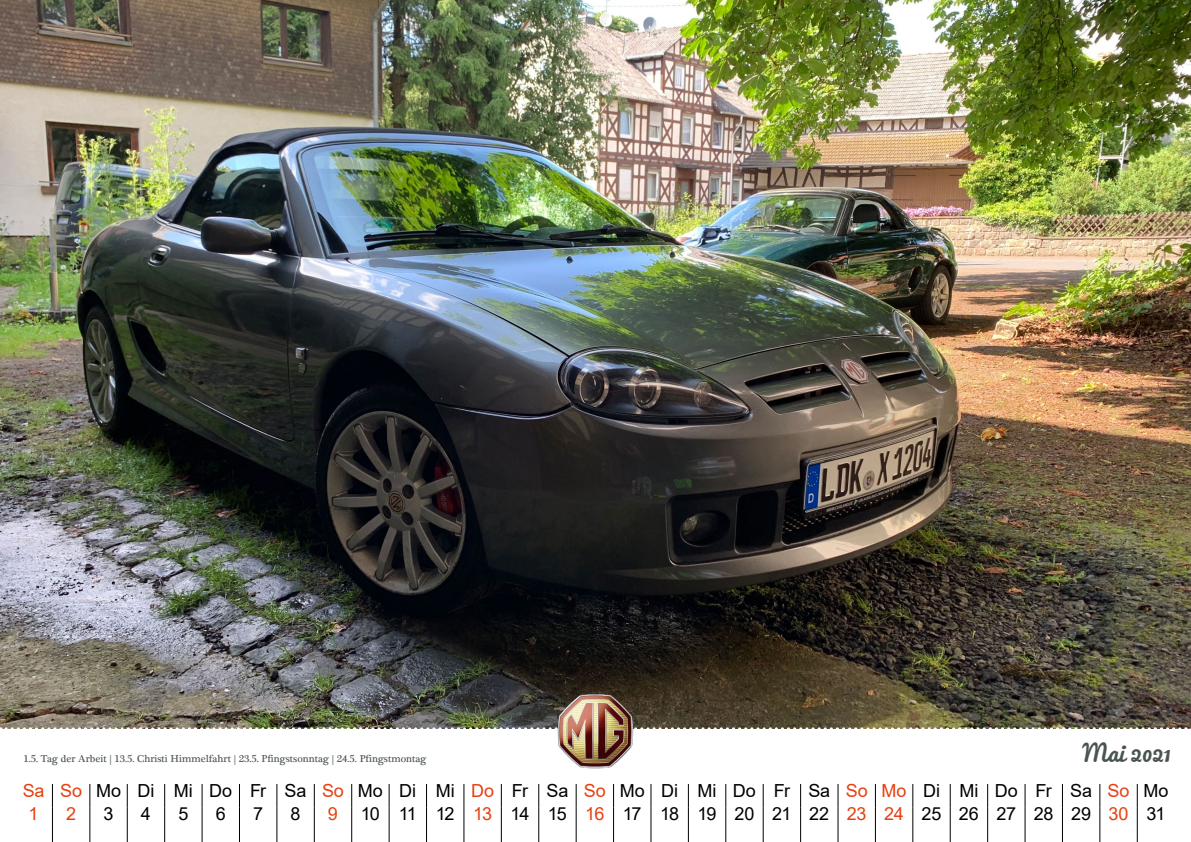
<style>
.page{position:relative;width:1191px;height:842px;background:#fff}
.page>*{position:absolute;margin:0;border:0;box-sizing:border-box;transform-origin:0 0}
.t1{font:23.5px "Pacifico";letter-spacing:-.015em;color:#49544e}
.t2{font:18px/23.2px "Arial";letter-spacing:-.005em;color:#000}
.t3{font:18px "Arial";letter-spacing:-.04em;color:#000}
.t4{font:18px "Arial";color:#e74011}
.t5{font:10.3px "Plantagenet Cherokee";color:#49544e}
.s1{color:#e74011}
</style>
<div class="page">
<img style="left:0;top:0;width:1191px;height:727px">
<img style="left:0;top:727px;width:1191px;height:2px">
<img style="left:554px;top:690px;width:83px;height:79px">
<svg style="left:52px;top:784px;width:1px;height:23px"></svg>
<svg style="left:90px;top:784px;width:1px;height:23px"></svg>
<svg style="left:127px;top:784px;width:1px;height:23px"></svg>
<svg style="left:164px;top:784px;width:1px;height:23px"></svg>
<svg style="left:202px;top:784px;width:1px;height:23px"></svg>
<svg style="left:239px;top:784px;width:1px;height:23px"></svg>
<svg style="left:277px;top:784px;width:1px;height:23px"></svg>
<svg style="left:314px;top:784px;width:1px;height:23px"></svg>
<svg style="left:351px;top:784px;width:1px;height:23px"></svg>
<svg style="left:389px;top:784px;width:1px;height:23px"></svg>
<svg style="left:426px;top:784px;width:1px;height:23px"></svg>
<svg style="left:464px;top:784px;width:1px;height:23px"></svg>
<svg style="left:501px;top:784px;width:1px;height:23px"></svg>
<svg style="left:538px;top:784px;width:1px;height:23px"></svg>
<svg style="left:576px;top:784px;width:1px;height:23px"></svg>
<svg style="left:613px;top:784px;width:1px;height:23px"></svg>
<svg style="left:650px;top:784px;width:1px;height:23px"></svg>
<svg style="left:688px;top:784px;width:1px;height:23px"></svg>
<svg style="left:725px;top:784px;width:1px;height:23px"></svg>
<svg style="left:763px;top:784px;width:1px;height:23px"></svg>
<svg style="left:800px;top:784px;width:1px;height:23px"></svg>
<svg style="left:837px;top:784px;width:1px;height:23px"></svg>
<svg style="left:875px;top:784px;width:1px;height:23px"></svg>
<svg style="left:912px;top:784px;width:1px;height:23px"></svg>
<svg style="left:950px;top:784px;width:1px;height:23px"></svg>
<svg style="left:987px;top:784px;width:1px;height:23px"></svg>
<svg style="left:1024px;top:784px;width:1px;height:23px"></svg>
<svg style="left:1062px;top:784px;width:1px;height:23px"></svg>
<svg style="left:1099px;top:784px;width:1px;height:23px"></svg>
<svg style="left:1137px;top:784px;width:1px;height:23px"></svg>
<hr style="left:52px;top:807px;width:1px;height:35px;background:#000">
<hr style="left:90px;top:807px;width:1px;height:35px;background:#000">
<hr style="left:127px;top:807px;width:1px;height:35px;background:#000">
<hr style="left:164px;top:807px;width:1px;height:35px;background:#000">
<hr style="left:202px;top:807px;width:1px;height:35px;background:#000">
<hr style="left:239px;top:807px;width:1px;height:35px;background:#000">
<hr style="left:277px;top:807px;width:1px;height:35px;background:#000">
<hr style="left:314px;top:807px;width:1px;height:35px;background:#000">
<hr style="left:351px;top:807px;width:1px;height:35px;background:#000">
<hr style="left:389px;top:807px;width:1px;height:35px;background:#000">
<hr style="left:426px;top:807px;width:1px;height:35px;background:#000">
<hr style="left:464px;top:807px;width:1px;height:35px;background:#000">
<hr style="left:501px;top:807px;width:1px;height:35px;background:#000">
<hr style="left:538px;top:807px;width:1px;height:35px;background:#000">
<hr style="left:576px;top:807px;width:1px;height:35px;background:#000">
<hr style="left:613px;top:807px;width:1px;height:35px;background:#000">
<hr style="left:650px;top:807px;width:1px;height:35px;background:#000">
<hr style="left:688px;top:807px;width:1px;height:35px;background:#000">
<hr style="left:725px;top:807px;width:1px;height:35px;background:#000">
<hr style="left:763px;top:807px;width:1px;height:35px;background:#000">
<hr style="left:800px;top:807px;width:1px;height:35px;background:#000">
<hr style="left:837px;top:807px;width:1px;height:35px;background:#000">
<hr style="left:875px;top:807px;width:1px;height:35px;background:#000">
<hr style="left:912px;top:807px;width:1px;height:35px;background:#000">
<hr style="left:950px;top:807px;width:1px;height:35px;background:#000">
<hr style="left:987px;top:807px;width:1px;height:35px;background:#000">
<hr style="left:1024px;top:807px;width:1px;height:35px;background:#000">
<hr style="left:1062px;top:807px;width:1px;height:35px;background:#000">
<hr style="left:1099px;top:807px;width:1px;height:35px;background:#000">
<hr style="left:1137px;top:807px;width:1px;height:35px;background:#000">
<h1 class="t1" style="left:1082px;top:732px;width:90px">Mai 2021</h1>
<h2 class="t2" style="left:29px;top:779px;width:1141px;text-indent:-6px"><span class="s1">Sa So</span> Mo Di Mi Do Fr Sa <span class="s1">So</span> Mo Di Mi <span class="s1">Do</span> Fr Sa <span class="s1">So</span> Mo Di Mi Do Fr Sa <span class="s1">So Mo</span> Di Mi Do Fr Sa <span class="s1">So</span> Mo<br><span class="s1">1</span></h2>
<p class="t5" style="left:24px;top:752px;width:404px">1.5. Tag der Arbeit | 13.5. Christi Himmelfahrt | 23.5. Pfingstsonntag | 24.5. Pfingstmontag</p>
<h2 class="t4" style="left:66px;top:801px;width:12px">2</h2>
<h2 class="t2" style="left:104px;top:802px;width:12px">3</h2>
<h2 class="t2" style="left:141px;top:802px;width:12px">4</h2>
<h2 class="t2" style="left:178px;top:802px;width:12px">5</h2>
<h2 class="t2" style="left:216px;top:802px;width:12px">6</h2>
<h2 class="t2" style="left:253px;top:802px;width:12px">7</h2>
<h2 class="t2" style="left:290px;top:802px;width:12px">8</h2>
<h2 class="t4" style="left:328px;top:801px;width:12px">9</h2>
<h2 class="t3" style="left:361px;top:801px;width:806px">10 11 12 <span class="s1">13</span> 14 15 <span class="s1">16</span> 17 18 19 20 21 22 <span class="s1">23 24</span> 25 26 27 28 29 <span class="s1">30</span> 31</h2>
</div>
